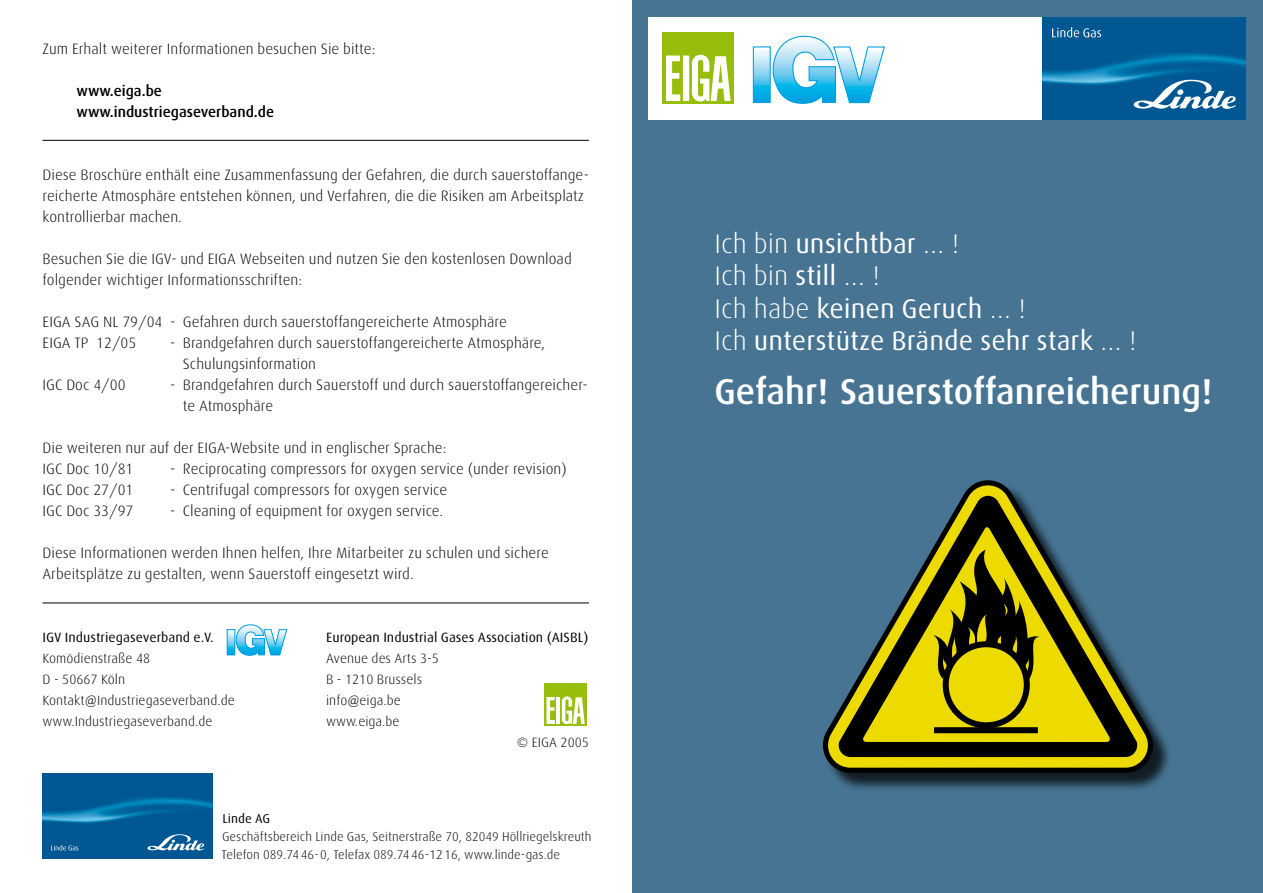
<style>
.page{position:relative;width:1263px;height:893px;background:#fff}
.page>*{position:absolute;margin:0;border:0;box-sizing:border-box;transform-origin:0 0}
.t1{font:500 36px "Linde Dax";color:#fff}
.t2{font:27px/32.4px "Linde Dax";color:#fff}
.t3{font:300 15px/21px "Linde Dax";color:#000}
.t4{font:500 15px/21px "Linde Dax";color:#000}
.t5{font:300 13.5px "Linde Dax";color:#000}
.t6{font:13.5px "Linde Dax";color:#000}
.t7{font:300 12.75px/17.9px "Linde Dax";color:#000}
.t8{font:12.75px "Linde Dax";color:#000}
.s1{font-weight:300}
</style>
<div class="page">
<div style="left:632px;top:0;width:631px;height:893px;background:#467492"></div>
<div style="left:824px;top:481px;width:348px;height:312px;background:#000;opacity:.75"></div>
<svg style="left:823px;top:480px;width:331px;height:293px"></svg>
<svg style="left:839px;top:496px;width:298px;height:261px"></svg>
<svg style="left:862px;top:527px;width:248px;height:215px"></svg>
<div style="left:934px;top:727px;width:104px;height:6px;background:#000"></div>
<svg style="left:931px;top:550px;width:110px;height:132px;background:#746b00"></svg>
<div style="left:943px;top:641px;width:87px;height:87px;border:6px solid #000;border-radius:50%"></div>
<img style="left:1042px;top:17px;width:204px;height:102px">
<svg style="left:1134px;top:80px;width:102px;height:29px;background:#538db4"></svg>
<svg style="left:1052px;top:27px;width:49px;height:10px"></svg>
<div style="left:648px;top:17px;width:394px;height:102px;background:#fff"></div>
<div style="left:662px;top:33px;width:71px;height:71px;background:#97be0d"></div>
<svg style="left:666px;top:56px;width:14px;height:45px"></svg>
<div style="left:683px;top:56px;width:6px;height:45px;background:#fff"></div>
<svg style="left:692px;top:55px;width:38px;height:47px"></svg>
<svg style="left:753px;top:35px;width:132px;height:69px"></svg>
<div style="left:753px;top:46px;width:18px;height:57px;border:1px solid #009ee0"></div>
<hr style="left:43px;top:140px;width:546px;height:1px;background:#000">
<hr style="left:43px;top:603px;width:546px;height:1px;background:#000">
<img style="left:43px;top:774px;width:170px;height:85px">
<svg style="left:147px;top:834px;width:57px;height:16px"></svg>
<svg style="left:51px;top:845px;width:27px;height:5px"></svg>
<div style="left:544px;top:683px;width:42px;height:42px;background:#97be0d"></div>
<svg style="left:546px;top:697px;width:9px;height:27px"></svg>
<hr style="left:556px;top:697px;width:4px;height:27px;background:#fff">
<svg style="left:562px;top:696px;width:23px;height:28px"></svg>
<svg style="left:227px;top:624px;width:60px;height:32px"></svg>
<div style="left:227px;top:629px;width:8px;height:26px;border:1px solid #009ee0"></div>
<p class="t3" style="left:43px;top:38px;width:334px">Zum Erhalt weiterer Informationen besuchen Sie bitte:</p>
<p class="t4" style="left:77px;top:80px;width:199px">www.eiga.be www.industriegaseverband.de</p>
<p class="t3" style="left:43px;top:164px;width:548px">Diese Broschüre enthält eine Zusammenfassung der Gefahren, die durch sauerstoffange&shy;reicherte Atmosphäre entstehen können, und Verfahren, die die Risiken am Arbeitsplatz kontrollierbar machen.</p>
<p class="t3" style="left:43px;top:248px;width:531px">Besuchen Sie die IGV- und EIGA Webseiten und nutzen Sie den kostenlosen Download folgender wichtiger Informationsschriften:</p>
<p class="t3" style="left:43px;top:311px;width:466px">EIGA SAG NL 79/04 - Gefahren durch sauerstoffangereicherte Atmosphäre<br>EIGA TP 12/05</p>
<p class="t3" style="left:183px;top:332px;width:364px;text-indent:-13px">- Brandgefahren durch sauerstoffangereicherte Atmosphäre,<br>Schulungsinformation</p>
<p class="t3" style="left:43px;top:374px;width:85px">IGC Doc 4/00</p>
<p class="t3" style="left:183px;top:374px;width:406px;text-indent:-13px">- Brandgefahren durch Sauerstoff und durch sauerstoffangereicher&shy;te Atmosphäre</p>
<p class="t3" style="left:43px;top:437px;width:405px">Die weiteren nur auf der EIGA-Website und in englischer Sprache:<br>IGC Doc 10/81</p>
<p class="t3" style="left:170px;top:458px;width:398px">- Reciprocating compressors for oxygen service (under revision)</p>
<p class="t3" style="left:43px;top:479px;width:92px">IGC Doc 27/01</p>
<p class="t3" style="left:170px;top:479px;width:279px">- Centrifugal compressors for oxygen service</p>
<p class="t3" style="left:43px;top:500px;width:92px">IGC Doc 33/97</p>
<p class="t3" style="left:170px;top:500px;width:275px">- Cleaning of equipment for oxygen service.</p>
<p class="t3" style="left:43px;top:542px;width:508px">Diese Informationen werden Ihnen helfen, Ihre Mitarbeiter zu schulen und sichere<br>Arbeitsplätze zu gestalten, wenn Sauerstoff eingesetzt wird.</p>
<p class="t6" style="left:43px;top:630px;width:173px">IGV Industriegaseverband e.V.</p>
<p class="t6" style="left:326px;top:630px;width:264px">European Industrial Gases Association (AISBL)</p>
<p class="t5" style="left:43px;top:651px;width:109px">Komödienstraße 48</p>
<p class="t5" style="left:326px;top:651px;width:114px">Avenue des Arts 3-5</p>
<p class="t5" style="left:43px;top:672px;width:84px">D - 50667 Köln</p>
<p class="t5" style="left:326px;top:672px;width:98px">B - 1210 Brussels</p>
<p class="t5" style="left:43px;top:693px;width:194px">Kontakt@Industriegaseverband.de</p>
<p class="t5" style="left:326px;top:693px;width:76px">info@eiga.be</p>
<p class="t5" style="left:43px;top:714px;width:171px">www.Industriegaseverband.de</p>
<p class="t5" style="left:326px;top:714px;width:75px">www.eiga.be</p>
<p class="t5" style="left:517px;top:735px;width:74px">© EIGA 2005</p>
<p class="t8" style="left:222px;top:811px;width:49px">Linde AG</p>
<p class="t7" style="left:222px;top:827px;width:371px">Geschäftsbereich Linde Gas, Seitnerstraße 70, 82049 Höllriegelskreuth<br>Telefon 089.7446-0, Telefax 089.7446-1216, www.linde-gas.de</p>
<h2 class="t2" style="left:714px;top:228px;width:424px"><span class="s1">Ich bin</span> unsichtbar <span class="s1">… !<br>Ich bin</span> still <span class="s1">… !<br>Ich habe</span> keinen Geruch <span class="s1">… !<br>Ich</span> unterstütze Brände sehr stark <span class="s1">… !</span></h2>
<h1 class="t1" style="left:714px;top:372px;width:499px">Gefahr! Sauerstoffanreicherung!</h1>
</div>
